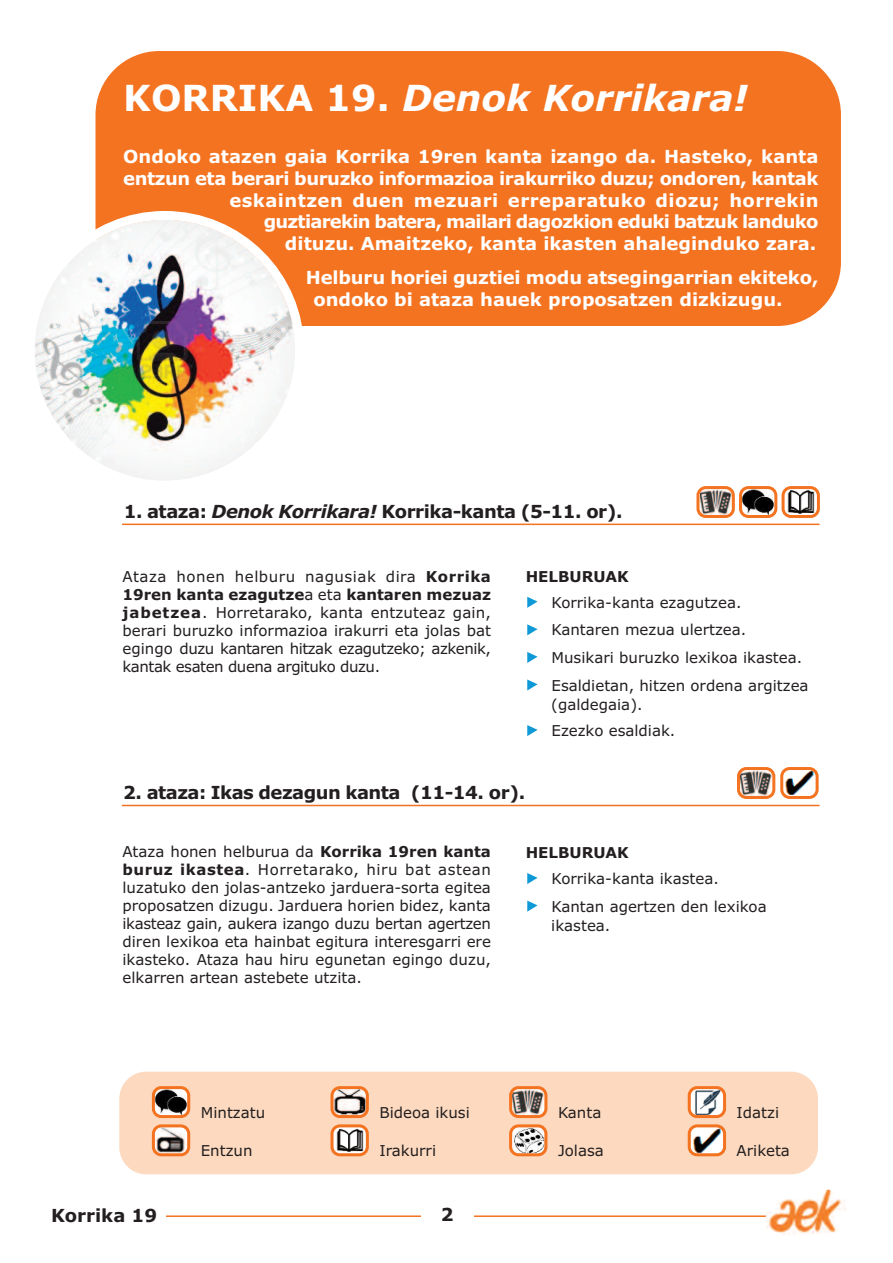
<style>
.page{position:relative;width:893px;height:1263px;background:#fff}
.page>*{position:absolute;margin:0;border:0;box-sizing:border-box;transform-origin:0 0}
.t1{font:italic 700 36px "Verdana";color:#fff}
.t2{font:700 18px/21.6px "Verdana";color:#fff;text-align:right}
.t3{font:700 18px "Verdana";letter-spacing:-.025em;color:#231f20}
.t4{font:700 18px "Verdana";color:#231f20}
.t5{font:15px/18px "Verdana";color:#231f20}
.t6{font:700 15px "Verdana";color:#231f20}
.s1{font-style:normal}
.s2{font-style:italic}
.s3{font-weight:700}
</style>
<div class="page">
<hr style="left:52px;top:1215px;width:776px;height:2px;background:#f47321">
<div style="left:421px;top:1193px;width:52px;height:44px;background:#fff"></div>
<img style="left:765px;top:1190px;width:81px;height:45px">
<div style="left:51px;top:1208px;width:115px;height:30px;background:#fff"></div>
<div style="left:119px;top:1071px;width:699px;height:103px;background:#fddabf;border-radius:27px"></div>
<svg style="left:688px;top:1124px;width:38px;height:32px"></svg>
<svg style="left:509px;top:1124px;width:38px;height:32px"></svg>
<svg style="left:509px;top:1086px;width:38px;height:32px"></svg>
<svg style="left:688px;top:1086px;width:38px;height:32px"></svg>
<svg style="left:330px;top:1124px;width:39px;height:32px"></svg>
<svg style="left:330px;top:1086px;width:39px;height:32px"></svg>
<svg style="left:152px;top:1086px;width:38px;height:32px"></svg>
<svg style="left:152px;top:1124px;width:38px;height:32px"></svg>
<div style="left:96px;top:51px;width:745px;height:275px;background:#f47321;border-radius:64px"></div>
<svg style="left:737px;top:767px;width:82px;height:32px"></svg>
<img style="left:35px;top:211px;width:267px;height:269px">
<svg style="left:527px;top:725px;width:11px;height:11px"></svg>
<svg style="left:527px;top:900px;width:11px;height:12px"></svg>
<svg style="left:527px;top:873px;width:11px;height:11px"></svg>
<svg style="left:527px;top:679px;width:11px;height:11px"></svg>
<svg style="left:527px;top:652px;width:11px;height:11px"></svg>
<svg style="left:527px;top:624px;width:11px;height:11px"></svg>
<svg style="left:527px;top:597px;width:11px;height:11px"></svg>
<hr style="left:122px;top:805px;width:697px;height:1px;background:#f47321">
<svg style="left:696px;top:486px;width:124px;height:32px"></svg>
<hr style="left:122px;top:524px;width:697px;height:1px;background:#f47321">
<h1 class="t1" style="left:123px;top:78px;width:626px"><span class="s1">KORRIKA 19.</span> Denok Korrikara!</h1>
<p class="t2" style="left:123px;top:146px;width:697px">Ondoko atazen gaia Korrika 19ren kanta izango da. Hasteko, kanta entzun eta berari buruzko informazioa irakurriko duzu; ondoren, kantak eskaintzen duen mezuari erreparatuko diozu; horrekin guztiarekin batera, mailari dagozkion eduki batzuk landuko<br>dituzu. Amaitzeko, kanta ikasten ahaleginduko zara.</p>
<p class="t2" style="left:313px;top:267px;width:507px;text-align:left;text-indent:-8px">Helburu horiei guztiei modu atsegingarrian ekiteko, ondoko bi ataza hauek proposatzen dizkizugu.</p>
<p class="t3" style="left:124px;top:501px;width:500px">1. ataza: <span class="s2">Denok Korrikara!</span> Korrika-kanta (5-11. or).</p>
<p class="t5" style="left:123px;top:568px;width:370px;text-align:justify">Ataza honen helburu nagusiak dira <span class="s3">Korrika 19ren kanta ezagutze</span>a eta <span class="s3">kantaren mezuaz jabetzea</span>. Horretarako, kanta entzuteaz gain, berari buruzko informazioa irakurri eta jolas bat egingo duzu kantaren hitzak ezagutzeko; azkenik, kantak esaten duena argituko duzu.</p>
<p class="t6" style="left:526px;top:567px;width:105px">HELBURUAK</p>
<p class="t5" style="left:551px;top:589px;width:259px;line-height:27.6px">Korrika-kanta ezagutzea.<br>Kantaren mezua ulertzea.<br>Musikari buruzko lexikoa ikastea.<br>Esaldietan, hitzen ordena argitzea</p>
<p class="t5" style="left:551px;top:691px;width:126px;line-height:26.2px">(galdegaia).<br>Ezezko esaldiak.</p>
<p class="t3" style="left:123px;top:782px;width:403px">2. ataza: Ikas dezagun kanta (11-14. or).</p>
<p class="t5" style="left:123px;top:843px;width:370px;text-align:justify">Ataza honen helburua da <span class="s3">Korrika 19ren kanta buruz ikastea</span>. Horretarako, hiru bat astean luzatuko den jolas-antzeko jarduera-sorta egitea proposatzen dizugu. Jarduera horien bidez, kanta ikasteaz gain, aukera izango duzu bertan agertzen diren lexikoa eta hainbat egitura interesgarri ere ikasteko. Ataza hau hiru egunetan egingo duzu, elkarren artean astebete utzita.</p>
<p class="t6" style="left:526px;top:844px;width:105px">HELBURUAK</p>
<p class="t5" style="left:551px;top:865px;width:217px;line-height:27.6px">Korrika-kanta ikastea.<br>Kantan agertzen den lexikoa</p>
<p class="t5" style="left:551px;top:917px;width:61px">ikastea.</p>
<p class="t5" style="left:201px;top:1104px;width:66px">Mintzatu</p>
<p class="t5" style="left:201px;top:1142px;width:53px">Entzun</p>
<p class="t5" style="left:379px;top:1104px;width:92px">Bideoa ikusi</p>
<p class="t5" style="left:379px;top:1142px;width:58px">Irakurri</p>
<p class="t4" style="left:51px;top:1205px;width:108px">Korrika 19</p>
<p class="t3" style="left:441px;top:1205px;width:14px">2</p>
<p class="t5" style="left:558px;top:1104px;width:45px">Kanta</p>
<p class="t5" style="left:558px;top:1142px;width:47px">Jolasa</p>
<p class="t5" style="left:737px;top:1104px;width:44px">Idatzi</p>
<p class="t5" style="left:737px;top:1142px;width:55px">Ariketa</p>
</div>
